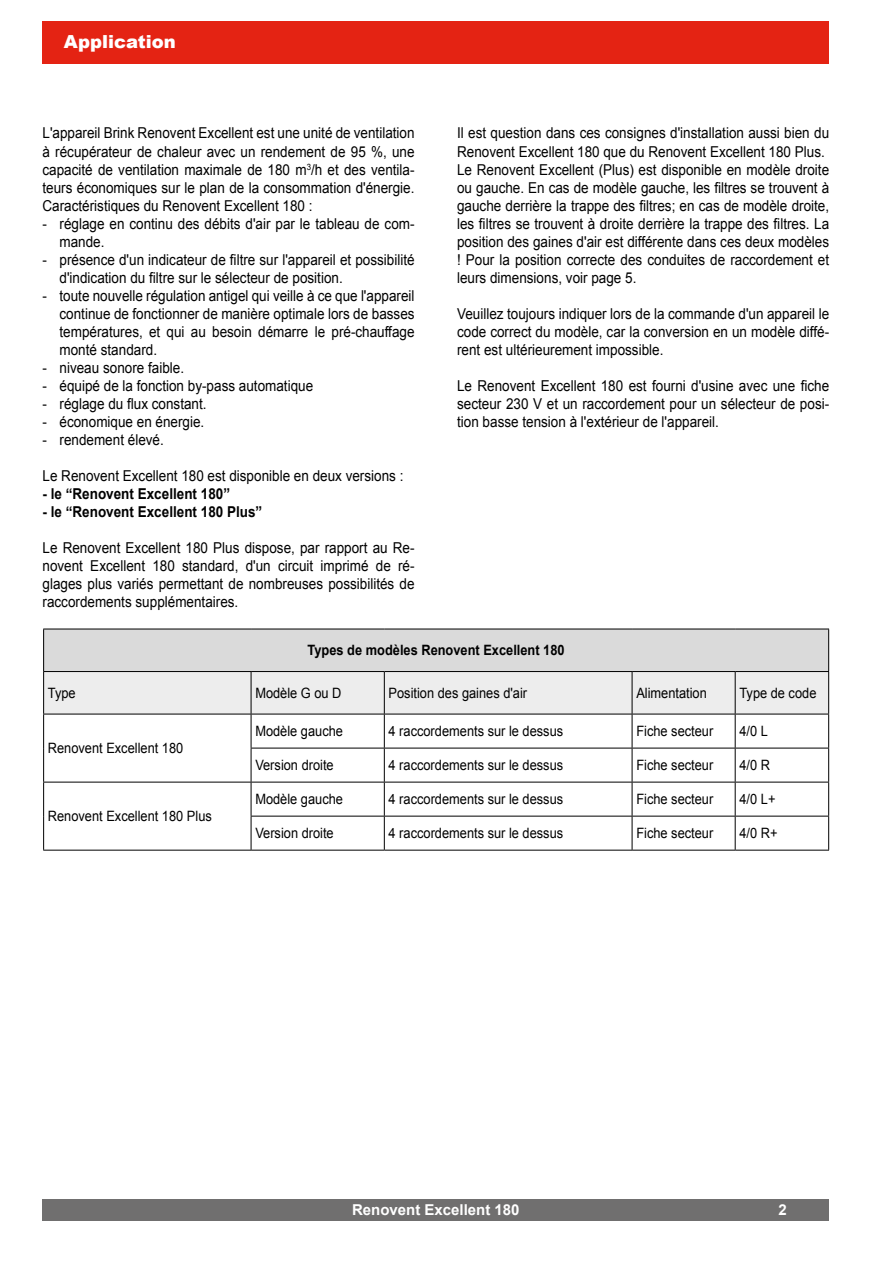
<style>
.page{position:relative;width:893px;height:1263px;background:#fff}
.page>*{position:absolute;margin:0;border:0;box-sizing:border-box;transform-origin:0 0}
.t1{font:900 18px "Arial";color:#fff}
.t2{font:15px/18px "Arial";color:#000;text-align:justify;scale:.9 1}
.t3{font:700 15px "Arial";color:#000;scale:.9 1}
.t4{font:700 15px "Arial";color:#fff}
.t5{font:14.25px "Arial";color:#000;scale:.9 1}
.t6{font:700 14.25px "Arial";color:#000;scale:.9 1}
</style>
<div class="page">
<div style="left:43px;top:21px;width:786px;height:43px;background:#e42313"></div>
<div style="left:43px;top:1199px;width:786px;height:21px;background:#706f6f"></div>
<div style="left:44px;top:629px;width:785px;height:42px;background:#dadada"></div>
<div style="left:44px;top:672px;width:784px;height:42px;background:#ededed"></div>
<svg style="left:44px;top:715px;width:784px;height:135px"></svg>
<hr style="left:43px;top:629px;width:208px;height:1px;background:#000">
<hr style="left:43px;top:629px;width:1px;height:42px;background:#000">
<hr style="left:251px;top:629px;width:133px;height:1px;background:#000">
<hr style="left:384px;top:629px;width:248px;height:1px;background:#000">
<hr style="left:632px;top:629px;width:103px;height:1px;background:#000">
<hr style="left:735px;top:629px;width:94px;height:1px;background:#000">
<hr style="left:828px;top:629px;width:1px;height:42px;background:#000">
<hr style="left:43px;top:671px;width:208px;height:1px;background:#000">
<hr style="left:43px;top:672px;width:1px;height:42px;background:#000">
<hr style="left:251px;top:671px;width:133px;height:1px;background:#000">
<hr style="left:251px;top:672px;width:1px;height:42px;background:#000">
<hr style="left:384px;top:671px;width:248px;height:1px;background:#000">
<hr style="left:384px;top:672px;width:1px;height:42px;background:#000">
<hr style="left:632px;top:671px;width:103px;height:1px;background:#000">
<hr style="left:632px;top:672px;width:1px;height:42px;background:#000">
<hr style="left:735px;top:671px;width:94px;height:1px;background:#000">
<hr style="left:735px;top:672px;width:1px;height:42px;background:#000">
<hr style="left:828px;top:672px;width:1px;height:42px;background:#000">
<hr style="left:43px;top:714px;width:208px;height:1px;background:#000">
<hr style="left:43px;top:714px;width:1px;height:34px;background:#000">
<hr style="left:43px;top:748px;width:1px;height:34px;background:#000">
<hr style="left:251px;top:714px;width:133px;height:1px;background:#000">
<hr style="left:251px;top:714px;width:1px;height:34px;background:#000">
<hr style="left:384px;top:714px;width:248px;height:1px;background:#000">
<hr style="left:384px;top:714px;width:1px;height:34px;background:#000">
<hr style="left:632px;top:714px;width:103px;height:1px;background:#000">
<hr style="left:632px;top:714px;width:1px;height:34px;background:#000">
<hr style="left:735px;top:714px;width:94px;height:1px;background:#000">
<hr style="left:735px;top:714px;width:1px;height:34px;background:#000">
<hr style="left:828px;top:714px;width:1px;height:34px;background:#000">
<hr style="left:251px;top:748px;width:133px;height:1px;background:#000">
<hr style="left:251px;top:748px;width:1px;height:34px;background:#000">
<hr style="left:384px;top:748px;width:248px;height:1px;background:#000">
<hr style="left:384px;top:748px;width:1px;height:34px;background:#000">
<hr style="left:632px;top:748px;width:103px;height:1px;background:#000">
<hr style="left:632px;top:748px;width:1px;height:34px;background:#000">
<hr style="left:735px;top:748px;width:94px;height:1px;background:#000">
<hr style="left:735px;top:748px;width:1px;height:34px;background:#000">
<hr style="left:828px;top:748px;width:1px;height:34px;background:#000">
<hr style="left:43px;top:782px;width:208px;height:1px;background:#000">
<hr style="left:43px;top:782px;width:1px;height:34px;background:#000">
<hr style="left:43px;top:816px;width:1px;height:34px;background:#000">
<hr style="left:43px;top:850px;width:208px;height:1px;background:#000">
<hr style="left:251px;top:782px;width:133px;height:1px;background:#000">
<hr style="left:251px;top:782px;width:1px;height:34px;background:#000">
<hr style="left:384px;top:782px;width:248px;height:1px;background:#000">
<hr style="left:384px;top:782px;width:1px;height:34px;background:#000">
<hr style="left:632px;top:782px;width:103px;height:1px;background:#000">
<hr style="left:632px;top:782px;width:1px;height:34px;background:#000">
<hr style="left:735px;top:782px;width:94px;height:1px;background:#000">
<hr style="left:735px;top:782px;width:1px;height:34px;background:#000">
<hr style="left:828px;top:782px;width:1px;height:34px;background:#000">
<hr style="left:251px;top:816px;width:133px;height:1px;background:#000">
<hr style="left:251px;top:816px;width:1px;height:34px;background:#000">
<hr style="left:384px;top:816px;width:248px;height:1px;background:#000">
<hr style="left:384px;top:816px;width:1px;height:34px;background:#000">
<hr style="left:632px;top:816px;width:103px;height:1px;background:#000">
<hr style="left:632px;top:816px;width:1px;height:34px;background:#000">
<hr style="left:735px;top:816px;width:94px;height:1px;background:#000">
<hr style="left:735px;top:816px;width:1px;height:34px;background:#000">
<hr style="left:828px;top:816px;width:1px;height:34px;background:#000">
<hr style="left:251px;top:850px;width:133px;height:1px;background:#000">
<hr style="left:384px;top:850px;width:248px;height:1px;background:#000">
<hr style="left:632px;top:850px;width:103px;height:1px;background:#000">
<hr style="left:735px;top:850px;width:94px;height:1px;background:#000">
<p class="t1" style="left:64px;top:28px;width:114px">Application</p>
<p class="t2" style="left:43px;top:124px;width:415px">L'appareil Brink Renovent Excellent est une unité de ventilation à récupérateur de chaleur avec un rendement de 95 %, une capacité de ventilation maximale de 180 m<sup>3</sup>/h et des ventila&shy;teurs économiques sur le plan de la consommation d'énergie.<br>Caractéristiques du Renovent Excellent 180 :</p>
<p class="t2" style="left:60px;top:214px;width:396px;text-indent:-17px">- réglage en continu des débits d'air par le tableau de com&shy;mande.</p>
<p class="t2" style="left:60px;top:250px;width:396px;text-indent:-17px">- présence d'un indicateur de filtre sur l'appareil et possibilité d'indication du filtre sur le sélecteur de position.</p>
<p class="t2" style="left:60px;top:286px;width:396px;text-indent:-17px">- toute nouvelle régulation antigel qui veille à ce que l'appareil continue de fonctionner de manière optimale lors de basses températures, et qui au besoin démarre le pré-chauffage monté standard.</p>
<p class="t2" style="left:43px;top:358px;width:159px">- niveau sonore faible.</p>
<p class="t2" style="left:43px;top:376px;width:302px">- équipé de la fonction by-pass automatique</p>
<p class="t2" style="left:43px;top:394px;width:184px">- réglage du flux constant.</p>
<p class="t2" style="left:43px;top:412px;width:181px">- économique en énergie.</p>
<p class="t2" style="left:43px;top:430px;width:136px">- rendement élevé.</p>
<p class="t2" style="left:43px;top:466px;width:403px">Le Renovent Excellent 180 est disponible en deux versions :</p>
<p class="t3" style="left:43px;top:483px;width:210px">- le “Renovent Excellent 180”</p>
<p class="t3" style="left:43px;top:501px;width:246px">- le “Renovent Excellent 180 Plus”</p>
<p class="t2" style="left:43px;top:538px;width:415px">Le Renovent Excellent 180 Plus dispose, par rapport au Re&shy;novent Excellent 180 standard, d'un circuit imprimé de ré&shy;glages plus variés permettant de nombreuses possibilités de raccordements supplémentaires.</p>
<p class="t2" style="left:457px;top:124px;width:415px;text-align:left">Il est question dans ces consignes d'installation aussi bien du Renovent Excellent 180 que du Renovent Excellent 180 Plus.<br>Le Renovent Excellent (Plus) est disponible en modèle droite ou gauche. En cas de modèle gauche, les filtres se trouvent à gauche derrière la trappe des filtres; en cas de modèle droite, les filtres se trouvent à droite derrière la trappe des filtres. La position des gaines d'air est différente dans ces deux modèles ! Pour la position correcte des conduites de raccordement et leurs dimensions, voir page 5.</p>
<p class="t2" style="left:457px;top:304px;width:415px">Veuillez toujours indiquer lors de la commande d'un appareil le code correct du modèle, car la conversion en un modèle diffé&shy;rent est ultérieurement impossible.</p>
<p class="t2" style="left:457px;top:376px;width:415px">Le Renovent Excellent 180 est fourni d'usine avec une fiche secteur 230 V et un raccordement pour un sélecteur de posi&shy;tion basse tension à l'extérieur de l'appareil.</p>
<p class="t6" style="left:308px;top:641px;width:287px">Types de modèles Renovent Excellent 180</p>
<p class="t5" style="left:48px;top:684px;width:32px">Type</p>
<p class="t5" style="left:255px;top:684px;width:97px">Modèle G ou D</p>
<p class="t5" style="left:389px;top:684px;width:155px">Position des gaines d'air</p>
<p class="t5" style="left:636px;top:684px;width:80px">Alimentation</p>
<p class="t5" style="left:739px;top:684px;width:87px">Type de code</p>
<p class="t5" style="left:48px;top:739px;width:152px">Renovent Excellent 180</p>
<p class="t5" style="left:48px;top:807px;width:184px">Renovent Excellent 180 Plus</p>
<p class="t5" style="left:255px;top:722px;width:99px">Modèle gauche</p>
<p class="t5" style="left:389px;top:722px;width:196px">4 raccordements sur le dessus</p>
<p class="t5" style="left:636px;top:722px;width:87px">Fiche secteur</p>
<p class="t5" style="left:739px;top:722px;width:33px">4/0 L</p>
<p class="t5" style="left:255px;top:756px;width:89px">Version droite</p>
<p class="t5" style="left:389px;top:756px;width:196px">4 raccordements sur le dessus</p>
<p class="t5" style="left:636px;top:756px;width:87px">Fiche secteur</p>
<p class="t5" style="left:739px;top:756px;width:36px">4/0 R</p>
<p class="t5" style="left:255px;top:790px;width:99px">Modèle gauche</p>
<p class="t5" style="left:389px;top:790px;width:196px">4 raccordements sur le dessus</p>
<p class="t5" style="left:636px;top:790px;width:87px">Fiche secteur</p>
<p class="t5" style="left:739px;top:790px;width:42px">4/0 L+</p>
<p class="t5" style="left:255px;top:824px;width:89px">Version droite</p>
<p class="t5" style="left:389px;top:824px;width:196px">4 raccordements sur le dessus</p>
<p class="t5" style="left:636px;top:824px;width:87px">Fiche secteur</p>
<p class="t5" style="left:739px;top:824px;width:44px">4/0 R+</p>
<p class="t4" style="left:352px;top:1200px;width:169px">Renovent Excellent 180</p>
<p class="t4" style="left:778px;top:1200px;width:10px">2</p>
</div>
